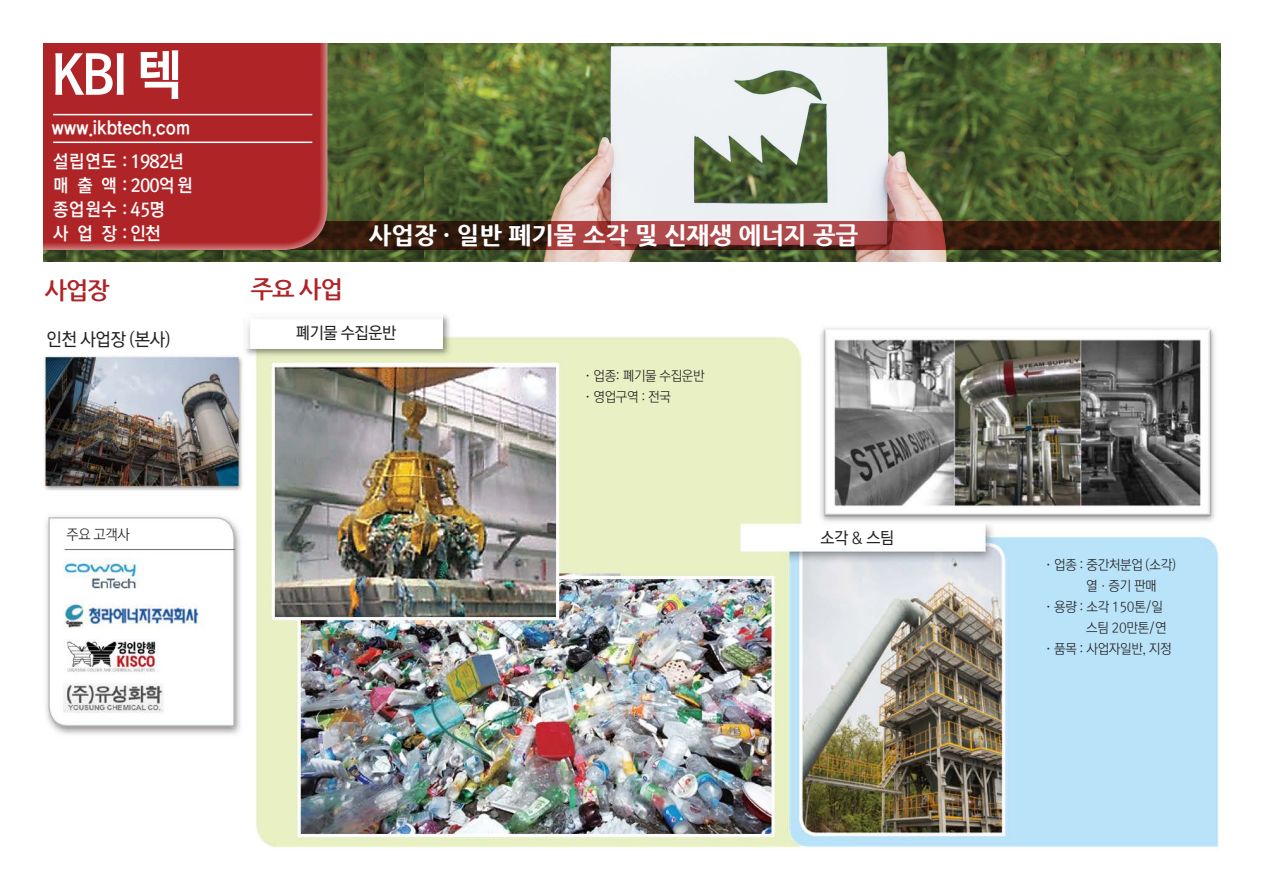
<style>
.page{position:relative;width:1263px;height:893px;background:#fff}
.page>*{position:absolute;margin:0;border:0;box-sizing:border-box;transform-origin:0 0}
.t1{font:54px "Rix M Go EB";color:#fff;scale:.95 1}
.t2{font:800 24px "Nanum Gothic";color:#fff}
.t3{font:700 24px "Nanum Gothic";letter-spacing:-.05em;color:#af2426}
.t4{font:19.5px "Cre Go B";color:#fff;scale:.95 1}
.t5{font:18px "Rix M Go B";letter-spacing:-.05em;color:#fff;scale:.95 1}
.t6{font:18px "Rix M Go M";letter-spacing:-.025em;color:#231f20;scale:.95 1}
.t7{font:16.5px "Rix M Go M";letter-spacing:-.025em;color:#231f20;scale:.95 1}
.t8{font:14.4px "Rix M Go L";color:#231f20;scale:.95 1}
.t9{font:13.5px "Rix M Go L";letter-spacing:-.025em;color:#231f20;scale:.95 1}
</style>
<div class="page">
<img style="left:43px;top:315px;width:1177px;height:534px">
<img style="left:43px;top:43px;width:1177px;height:219px">
<svg style="left:328px;top:222px;width:891px;height:28px;background:#632b23"></svg>
<svg style="left:43px;top:43px;width:285px;height:208px;background:#ae2829"></svg>
<hr style="left:53px;top:142px;width:259px;height:1px;background:#fff">
<hr style="left:53px;top:114px;width:259px;height:1px;background:#fff">
<p class="t1" style="left:51px;top:46px;width:140px">KBI 텍</p>
<p class="t4" style="left:51px;top:119px;width:148px">www.ikbtech.com</p>
<p class="t5" style="left:53px;top:152px;width:139px">설립연도 : 1982년</p>
<p class="t5" style="left:53px;top:176px;width:148px">매 출 액 : 200억 원</p>
<p class="t5" style="left:53px;top:200px;width:119px">종업원수 : 45명</p>
<p class="t5" style="left:53px;top:224px;width:114px">사업장: 인천</p>
<p class="t2" style="left:369px;top:222px;width:491px">사업장 · 일반 폐기물 소각 및 신재생 에너지 공급</p>
<p class="t3" style="left:45px;top:279px;width:67px">사업장</p>
<p class="t3" style="left:251px;top:278px;width:94px">주요 사업</p>
<p class="t6" style="left:47px;top:327px;width:132px">인천 사업장 (본사)</p>
<p class="t8" style="left:66px;top:524px;width:68px">주요 고객사</p>
<p class="t7" style="left:296px;top:321px;width:107px">폐기물 수집운반</p>
<p class="t9" style="left:585px;top:367px;width:128px">· 업종: 폐기물 수집운반</p>
<p class="t9" style="left:585px;top:388px;width:92px">· 영업구역 : 전국</p>
<p class="t7" style="left:821px;top:526px;width:79px">소각 &amp; 스팀</p>
<p class="t9" style="left:1045px;top:556px;width:139px">· 업종 : 중간처분업 (소각)</p>
<p class="t9" style="left:1086px;top:577px;width:76px">열ㆍ증기 판매</p>
<p class="t9" style="left:1045px;top:598px;width:125px">· 용량 : 소각 150톤/일</p>
<p class="t9" style="left:1086px;top:619px;width:86px">스팀 20만톤/연</p>
<p class="t9" style="left:1045px;top:640px;width:134px">· 품목 : 사업자일반, 지정</p>
</div>
